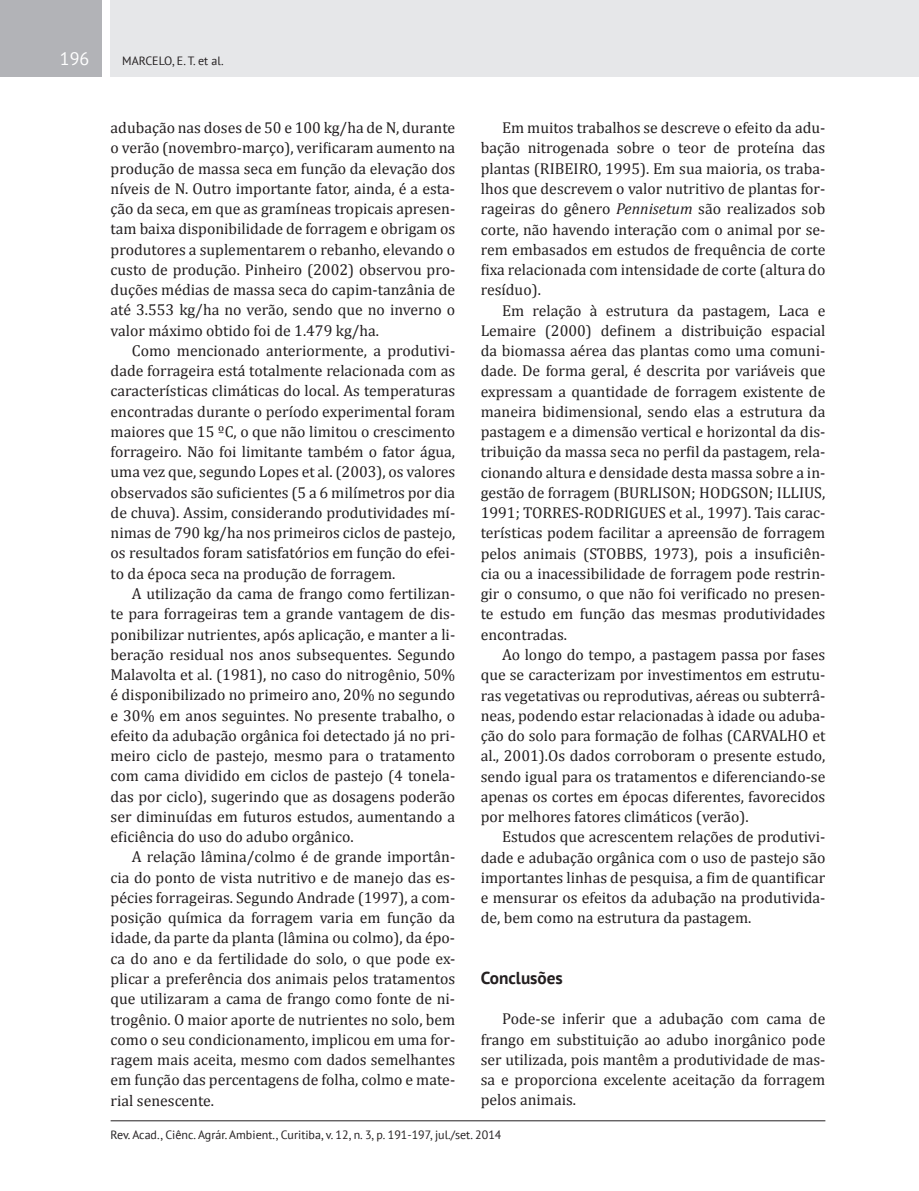
<style>
.page{position:relative;width:919px;height:1191px;background:#fff}
.page>*{position:absolute;margin:0;border:0;box-sizing:border-box;transform-origin:0 0}
.t1{font:18px "PT Sans";color:#fff}
.t2{font:700 17.25px "PT Sans";color:#231f20}
.t3{font:15.75px/20.2px "Cambria";color:#231f20;text-align:justify}
.t4{font:12px "PT Sans";color:#231f20}
.s1{font-style:italic}
</style>
<div class="page">
<div style="left:111px;top:0;width:807px;height:77px;background:#e6e7e9"></div>
<div style="left:0;top:0;width:102px;height:77px;background:#b2b3b7"></div>
<hr style="left:111px;top:1120px;width:714px;height:1px;background:#231f20">
<p class="t1" style="left:60px;top:47px;width:31px">196</p>
<p class="t4" style="left:122px;top:53px;width:103px">MARCELO, E. T. et al.</p>
<p class="t3" style="left:111px;top:117px;width:346px">adubação nas doses de 50 e 100 kg/ha de N, durante o verão (novembro-março), verificaram aumento na produção de massa seca em função da elevação dos níveis de N. Outro importante fator, ainda, é a esta&shy;ção da seca, em que as gramíneas tropicais apresen&shy;tam baixa disponibilidade de forragem e obrigam os produtores a suplementarem o rebanho, elevando o custo de produção. Pinheiro (2002) observou pro&shy;duções médias de massa seca do capim-tanzânia de até 3.553 kg/ha no verão, sendo que no inverno o valor máximo obtido foi de 1.479 kg/ha.</p>
<p class="t3" style="left:111px;top:340px;width:346px;text-indent:21px">Como mencionado anteriormente, a produtivi&shy;dade forrageira está totalmente relacionada com as características climáticas do local. As temperaturas encontradas durante o período experimental foram maiores que 15 ºC, o que não limitou o crescimento forrageiro. Não foi limitante também o fator água, uma vez que, segundo Lopes et al. (2003), os valores observados são suficientes (5 a 6 milímetros por dia de chuva). Assim, considerando produtividades mí&shy;nimas de 790 kg/ha nos primeiros ciclos de pastejo, os resultados foram satisfatórios em função do efei&shy;to da época seca na produção de forragem.</p>
<p class="t3" style="left:111px;top:583px;width:346px;text-indent:21px">A utilização da cama de frango como fertilizan&shy;te para forrageiras tem a grande vantagem de dis&shy;ponibilizar nutrientes, após aplicação, e manter a li&shy;beração residual nos anos subsequentes. Segundo Malavolta et al. (1981), no caso do nitrogênio, 50% é disponibilizado no primeiro ano, 20% no segundo e 30% em anos seguintes. No presente trabalho, o efeito da adubação orgânica foi detectado já no pri&shy;meiro ciclo de pastejo, mesmo para o tratamento com cama dividido em ciclos de pastejo (4 tonela&shy;das por ciclo), sugerindo que as dosagens poderão ser diminuídas em futuros estudos, aumentando a eficiência do uso do adubo orgânico.</p>
<p class="t3" style="left:111px;top:847px;width:346px;text-indent:21px">A relação lâmina/colmo é de grande importân&shy;cia do ponto de vista nutritivo e de manejo das es&shy;pécies forrageiras. Segundo Andrade (1997), a com&shy;posição química da forragem varia em função da idade, da parte da planta (lâmina ou colmo), da épo&shy;ca do ano e da fertilidade do solo, o que pode ex&shy;plicar a preferência dos animais pelos tratamentos que utilizaram a cama de frango como fonte de ni&shy;trogênio. O maior aporte de nutrientes no solo, bem como o seu condicionamento, implicou em uma for&shy;ragem mais aceita, mesmo com dados semelhantes em função das percentagens de folha, colmo e mate&shy;rial senescente.</p>
<p class="t3" style="left:480px;top:118px;width:346px;text-indent:21px">Em muitos trabalhos se descreve o efeito da adu&shy;bação nitrogenada sobre o teor de proteína das plantas (RIBEIRO, 1995). Em sua maioria, os traba&shy;lhos que descrevem o valor nutritivo de plantas for&shy;rageiras do gênero <span class="s1">Pennisetum</span> são realizados sob corte, não havendo interação com o animal por se&shy;rem embasados em estudos de frequência de corte fixa relacionada com intensidade de corte (altura do resíduo).</p>
<p class="t3" style="left:480px;top:300px;width:346px;text-indent:21px">Em relação à estrutura da pastagem, Laca e Lemaire (2000) definem a distribuição espacial da biomassa aérea das plantas como uma comuni&shy;dade. De forma geral, é descrita por variáveis que expressam a quantidade de forragem existente de maneira bidimensional, sendo elas a estrutura da pastagem e a dimensão vertical e horizontal da dis&shy;tribuição da massa seca no perfil da pastagem, rela&shy;cionando altura e densidade desta massa sobre a in&shy;gestão de forragem (BURLISON; HODGSON; ILLIUS, 1991; TORRES-RODRIGUES et al., 1997). Tais carac&shy;terísticas podem facilitar a apreensão de forragem pelos animais (STOBBS, 1973), pois a insuficiên&shy;cia ou a inacessibilidade de forragem pode restrin&shy;gir o consumo, o que não foi verificado no presen&shy;te estudo em função das mesmas produtividades encontradas.</p>
<p class="t3" style="left:480px;top:644px;width:346px;text-indent:21px">Ao longo do tempo, a pastagem passa por fases que se caracterizam por investimentos em estrutu&shy;ras vegetativas ou reprodutivas, aéreas ou subterrâ&shy;neas, podendo estar relacionadas à idade ou aduba&shy;ção do solo para formação de folhas (CARVALHO et al., 2001).Os dados corroboram o presente estudo, sendo igual para os tratamentos e diferenciando-se apenas os cortes em épocas diferentes, favorecidos por melhores fatores climáticos (verão).</p>
<p class="t3" style="left:480px;top:826px;width:346px;text-indent:21px">Estudos que acrescentem relações de produtivi&shy;dade e adubação orgânica com o uso de pastejo são importantes linhas de pesquisa, a fim de quantificar e mensurar os efeitos da adubação na produtivida&shy;de, bem como na estrutura da pastagem.</p>
<p class="t2" style="left:480px;top:966px;width:84px">Conclusões</p>
<p class="t3" style="left:480px;top:1008px;width:346px;text-indent:21px">Pode-se inferir que a adubação com cama de frango em substituição ao adubo inorgânico pode ser utilizada, pois mantêm a produtividade de mas&shy;sa e proporciona excelente aceitação da forragem pelos animais.</p>
<p class="t4" style="left:111px;top:1126px;width:392px">Rev. Acad., Ciênc. Agrár. Ambient., Curitiba, v. 12, n. 3, p. 191-197, jul./set. 2014</p>
</div>
